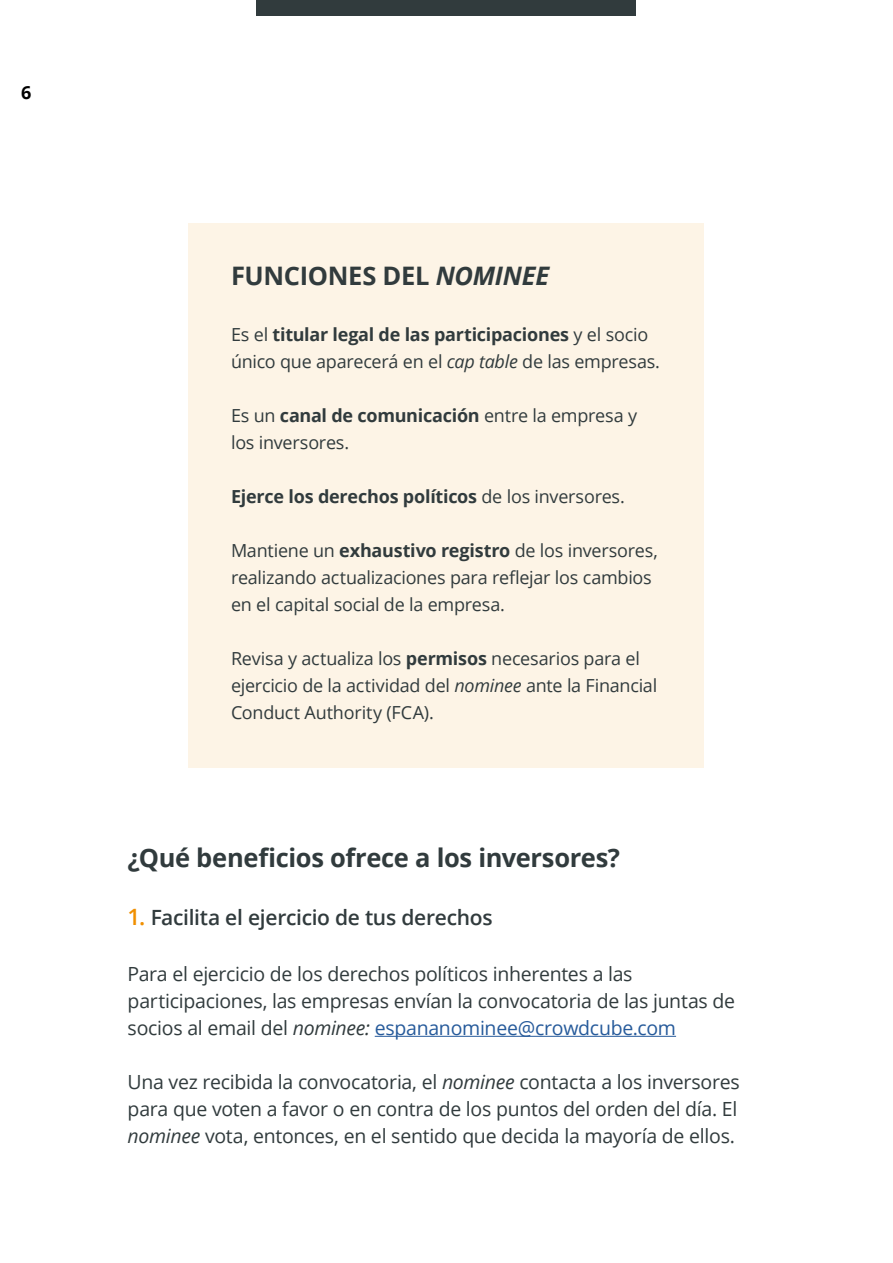
<style>
.page{position:relative;width:893px;height:1263px;background:#fff}
.page>*{position:absolute;margin:0;border:0;box-sizing:border-box;transform-origin:0 0}
.t1{font:700 25.5px "Open Sans";letter-spacing:-.015em;color:#313b3d}
.t2{font:600 21px "Open Sans";letter-spacing:-.015em;color:#313b3d}
.t3{font:19.5px/27px "Open Sans";letter-spacing:-.015em;color:#313b3d}
.t4{font:18px/27px "Open Sans";letter-spacing:-.015em;color:#313b3d}
.t5{font:700 18px "Open Sans";letter-spacing:-.015em;color:#313b3d}
.t6{font:700 18px "Open Sans";color:#000}
.s1{font-style:italic}
.s2{font-weight:700}
.s3{font-weight:400}
.s4{font-size:22.5px;color:#f08f00}
.s5{color:#275b9b}
</style>
<div class="page">
<div style="left:257px;top:0;width:379px;height:15px;background:#313b3d"></div>
<div style="left:189px;top:223px;width:515px;height:544px;background:#fdf4e6"></div>
<hr style="left:375px;top:1036px;width:301px;height:1px;background:#275b9b">
<p class="t6" style="left:21px;top:80px;width:12px">6</p>
<h1 class="t1" style="left:231px;top:258px;width:320px">FUNCIONES DEL <span class="s1">NOMINEE</span></h1>
<p class="t4" style="left:231px;top:320px;width:430px">Es el <span class="s2">titular legal de las participaciones</span> y el socio único que aparecerá en el <span class="s1">cap table</span> de las empresas.</p>
<p class="t4" style="left:231px;top:401px;width:408px">Es un <span class="s2">canal de comunicación</span> entre la empresa y los inversores.</p>
<p class="t5" style="left:231px;top:484px;width:395px">Ejerce los derechos políticos <span class="s3">de los inversores.</span></p>
<p class="t4" style="left:231px;top:536px;width:428px">Mantiene un <span class="s2">exhaustivo registro</span> de los inversores, realizando actualizaciones para reflejar los cambios en el capital social de la empresa.</p>
<p class="t4" style="left:231px;top:644px;width:428px">Revisa y actualiza los <span class="s2">permisos</span> necesarios para el ejercicio de la actividad del <span class="s1">nominee</span> ante la Financial<br>Conduct Authority (FCA).</p>
<h1 class="t1" style="left:128px;top:839px;width:494px">¿Qué beneficios ofrece a los inversores?</h1>
<p class="t2" style="left:128px;top:903px;width:367px"><span class="s4">1.</span> Facilita el ejercicio de tus derechos</p>
<p class="t3" style="left:128px;top:960px;width:609px">Para el ejercicio de los derechos políticos inherentes a las participaciones, las empresas envían la convocatoria de las juntas de socios al email del <span class="s1">nominee:</span> <span class="s5">espananominee@crowdcube.com</span></p>
<p class="t3" style="left:128px;top:1068px;width:614px">Una vez recibida la convocatoria, el <span class="s1">nominee</span> contacta a los inversores para que voten a favor o en contra de los puntos del orden del día. El <span class="s1">nominee</span> vota, entonces, en el sentido que decida la mayoría de ellos.</p>
</div>
